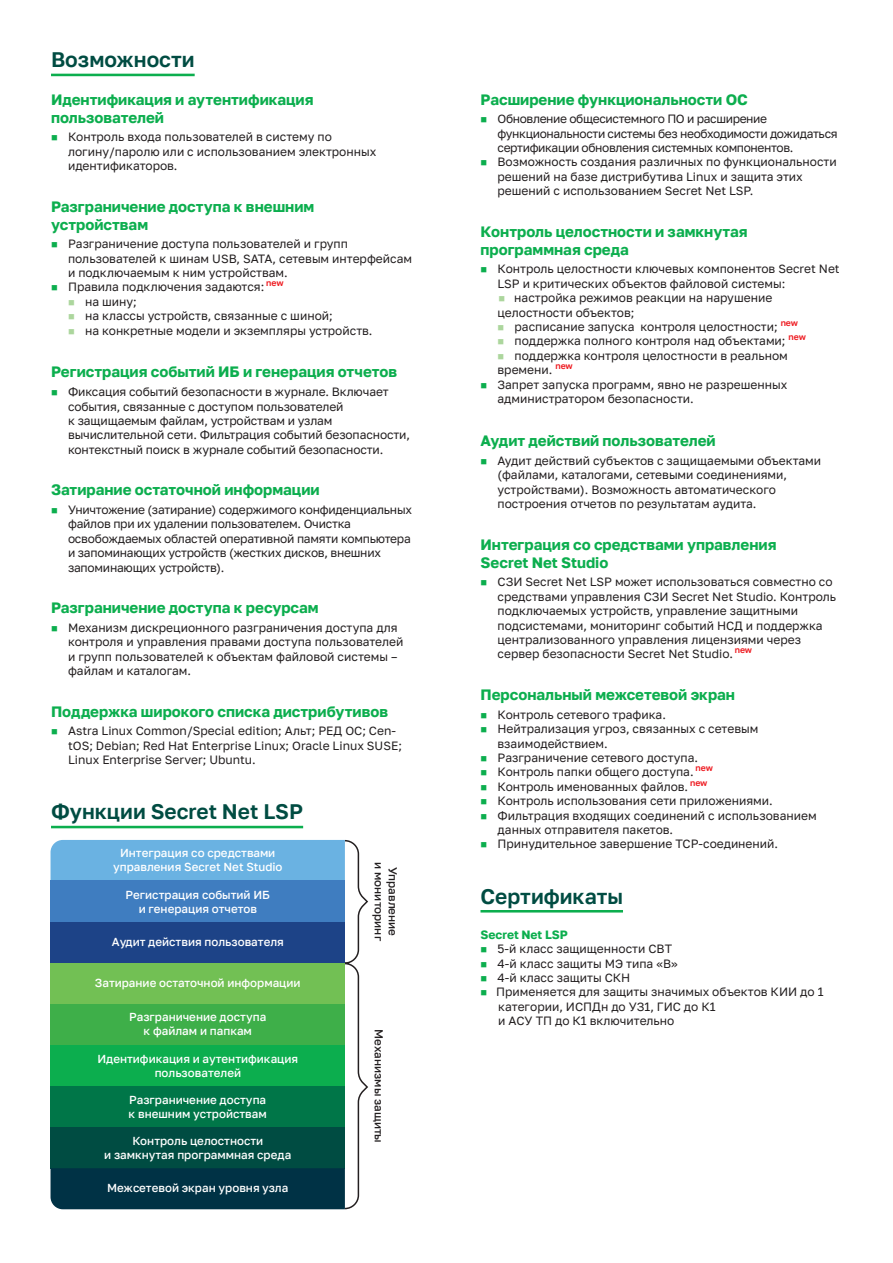
<style>
.page{position:relative;width:893px;height:1263px;background:#fff}
.page>*{position:absolute;margin:0;border:0;box-sizing:border-box;transform-origin:0 0}
._14_Заголовок_NEW{font:600 21px "Golos Text";color:#004c42}
._10_Подзаголовок_NEW{font:700 15px/18px "Golos Text";color:#0cae4e}
._8_Основной_отступ_1{font:12px/14.4px "Golos Text";color:#231f20}
._8_Основной_отступ_2{font:12px "Golos Text";color:#231f20}
._8_Основной_отступ_1-2{font:12px/14.4px "Golos Text";letter-spacing:-.02em;color:#231f20}
._8_Основной_отступ_1-3{font:12px/14.4px "Golos Text";letter-spacing:-.03em;color:#231f20}
._8_Основной_отступ_1-4{font:700 12px "Golos Text";color:#0cae4e}
.t1{font:500 11.55px/14px "Golos Text";color:#fff;text-align:center}
.t2{font:500 11.55px/14px "Golos Text";color:#231f20;text-align:center}
.s1{color:#0cae4e}
.s2{color:#acd69d}
</style>
<div class="page">
<hr style="left:51px;top:74px;width:144px;height:2px;background:#0cae4e">
<hr style="left:480px;top:910px;width:143px;height:2px;background:#0cae4e">
<svg style="left:51px;top:839px;width:317px;height:371px;background:#398878"></svg>
<hr style="left:51px;top:826px;width:252px;height:2px;background:#0cae4e">
<p class="_14_Заголовок_NEW" style="left:51px;top:47px;width:145px">Возможности</p>
<p class="_10_Подзаголовок_NEW" style="left:51px;top:90px;width:264px">Идентификация и аутентификация пользователей</p>
<p class="_8_Основной_отступ_1" style="left:68px;top:129px;width:310px;text-indent:-17px"><span class="s1">■</span> Контроль входа пользователей в систему по логину/паролю или с использованием электронных идентификаторов.</p>
<p class="_10_Подзаголовок_NEW" style="left:51px;top:197px;width:265px">Разграничение доступа к внешним устройствам</p>
<p class="_8_Основной_отступ_1" style="left:68px;top:237px;width:346px;text-indent:-17px"><span class="s1">■</span> Разграничение доступа пользователей и групп пользователей к шинам USB, SATA, сетевым интерфейсам и подключаемым к ним устройствам.</p>
<p class="_8_Основной_отступ_1" style="left:51px;top:280px;width:234px"><span class="s1">■</span> Правила подключения задаются: <sup>new</sup></p>
<p class="_8_Основной_отступ_2" style="left:68px;top:294px;width:70px"><span class="s2">■</span> на шину;</p>
<p class="_8_Основной_отступ_2" style="left:68px;top:309px;width:266px"><span class="s2">■</span> на классы устройств, связанные с шиной;</p>
<p class="_8_Основной_отступ_2" style="left:68px;top:323px;width:306px"><span class="s2">■</span> на конкретные модели и экземпляры устройств.</p>
<p class="_10_Подзаголовок_NEW" style="left:51px;top:363px;width:348px">Регистрация событий ИБ и генерация отчетов</p>
<p class="_8_Основной_отступ_1" style="left:68px;top:384px;width:343px;text-indent:-17px"><span class="s1">■</span> Фиксация событий безопасности в журнале. Включает события, связанные с доступом пользователей<br>к защищаемым файлам, устройствам и узлам вычислительной сети. Фильтрация событий безопасности, контекстный поиск в журнале событий безопасности.</p>
<p class="_10_Подзаголовок_NEW" style="left:51px;top:481px;width:270px">Затирание остаточной информации</p>
<p class="_8_Основной_отступ_1-2" style="left:68px;top:502px;width:345px;text-indent:-17px"><span class="s1">■</span> Уничтожение (затирание) содержимого конфиденциальных файлов при их удалении пользователем. Очистка освобождаемых областей оперативной памяти компьютера и запоминающих устройств (жестких дисков, внешних запоминающих устройств).</p>
<p class="_10_Подзаголовок_NEW" style="left:51px;top:599px;width:269px">Разграничение доступа к ресурсам</p>
<p class="_8_Основной_отступ_1" style="left:68px;top:620px;width:337px;text-indent:-17px"><span class="s1">■</span> Механизм дискреционного разграничения доступа для контроля и управления правами доступа пользователей и групп пользователей к объектам файловой системы – файлам и каталогам.</p>
<p class="_10_Подзаголовок_NEW" style="left:51px;top:702px;width:339px">Поддержка широкого списка дистрибутивов</p>
<p class="_8_Основной_отступ_1" style="left:68px;top:724px;width:335px;text-indent:-17px"><span class="s1">■</span> Astra Linux Common/Special edition; Альт; РЕД ОС; Cen&shy;tOS; Debian; Red Hat Enterprise Linux; Oracle Linux SUSE;<br>Linux Enterprise Server; Ubuntu.</p>
<p class="_14_Заголовок_NEW" style="left:51px;top:799px;width:254px">Функции Secret Net LSP</p>
<p class="t1" style="left:113px;top:846px;width:171px">Интеграция со средствами управления Secret Net Studio</p>
<p class="t1" style="left:126px;top:888px;width:146px">Регистрация событий ИБ и генерация отчетов</p>
<p class="t1" style="left:112px;top:935px;width:173px">Аудит действия пользователя</p>
<p class="t1" style="left:95px;top:976px;width:207px">Затирание остаточной информации</p>
<p class="t1" style="left:129px;top:1010px;width:139px">Разграничение доступа к файлам и папкам</p>
<p class="t1" style="left:97px;top:1051px;width:202px">Идентификация и аутентификация пользователей</p>
<p class="t1" style="left:129px;top:1093px;width:140px;text-align:left">Разграничение доступа к внешним устройствам</p>
<p class="t1" style="left:104px;top:1133px;width:189px">Контроль целостности<br>и замкнутая программная среда</p>
<p class="t1" style="left:107px;top:1181px;width:183px">Межсетевой экран уровня узла</p>
<p class="t2" style="left:400px;top:862px;width:80px;rotate:90deg">Управление и мониторинг</p>
<p class="t2" style="left:386px;top:1029px;width:115px;rotate:90deg">Механизмы защиты</p>
<p class="_10_Подзаголовок_NEW" style="left:480px;top:90px;width:269px">Расширение функциональности ОС</p>
<p class="_8_Основной_отступ_1-3" style="left:497px;top:111px;width:342px;text-indent:-17px"><span class="s1">■</span> Обновление общесистемного ПО и расширение функциональности системы без необходимости дожидаться сертификации обновления системных компонентов.</p>
<p class="_8_Основной_отступ_1" style="left:497px;top:155px;width:341px;text-indent:-17px"><span class="s1">■</span> Возможность создания различных по функциональности решений на базе дистрибутива Linux и защита этих решений с использованием Secret Net LSP.</p>
<p class="_10_Подзаголовок_NEW" style="left:480px;top:222px;width:269px">Контроль целостности и замкнутая программная среда</p>
<p class="_8_Основной_отступ_1" style="left:497px;top:262px;width:344px;text-indent:-17px"><span class="s1">■</span> Контроль целостности ключевых компонентов Secret Net<br>LSP и критических объектов файловой системы:</p>
<p class="_8_Основной_отступ_1" style="left:497px;top:291px;width:276px"><span class="s2">■</span> настройка режимов реакции на нарушение целостности объектов;</p>
<p class="_8_Основной_отступ_2" style="left:497px;top:320px;width:302px"><span class="s2">■</span> расписание запуска контроля целостности; <sup>new</sup></p>
<p class="_8_Основной_отступ_2" style="left:497px;top:334px;width:310px"><span class="s2">■</span> поддержка полного контроля над объектами; <sup>new</sup></p>
<p class="_8_Основной_отступ_2" style="left:497px;top:348px;width:292px"><span class="s2">■</span> поддержка контроля целостности в реальном</p>
<p class="_8_Основной_отступ_2" style="left:497px;top:363px;width:77px">времени. <sup>new</sup></p>
<p class="_8_Основной_отступ_1" style="left:497px;top:377px;width:291px;text-indent:-17px"><span class="s1">■</span> Запрет запуска программ, явно не разрешенных администратором безопасности.</p>
<p class="_10_Подзаголовок_NEW" style="left:480px;top:432px;width:237px">Аудит действий пользователей</p>
<p class="_8_Основной_отступ_1" style="left:497px;top:453px;width:325px;text-indent:-17px"><span class="s1">■</span> Аудит действий субъектов с защищаемыми объектами (файлами, каталогами, сетевыми соединениями, устройствами). Возможность автоматического построения отчетов по результатам аудита.</p>
<p class="_10_Подзаголовок_NEW" style="left:480px;top:535px;width:297px">Интеграция со средствами управления<br>Secret Net Studio</p>
<p class="_8_Основной_отступ_1" style="left:497px;top:575px;width:340px;text-indent:-17px"><span class="s1">■</span> СЗИ Secret Net LSP может использоваться совместно со средствами управления СЗИ Secret Net Studio. Контроль подключаемых устройств, управление защитными подсистемами, мониторинг событий НСД и поддержка централизованного управления лицензиями через сервер безопасности Secret Net Studio. <sup>new</sup></p>
<p class="_10_Подзаголовок_NEW" style="left:480px;top:685px;width:256px">Персональный межсетевой экран</p>
<p class="_8_Основной_отступ_1" style="left:480px;top:707px;width:187px"><span class="s1">■</span> Контроль сетевого трафика.</p>
<p class="_8_Основной_отступ_1" style="left:497px;top:721px;width:262px;text-indent:-17px"><span class="s1">■</span> Нейтрализация угроз, связанных с сетевым взаимодействием.</p>
<p class="_8_Основной_отступ_1" style="left:480px;top:750px;width:219px"><span class="s1">■</span> Разграничение сетевого доступа.</p>
<p class="_8_Основной_отступ_1" style="left:480px;top:765px;width:234px"><span class="s1">■</span> Контроль папки общего доступа. <sup>new</sup></p>
<p class="_8_Основной_отступ_1" style="left:480px;top:779px;width:228px"><span class="s1">■</span> Контроль именованных файлов. <sup>new</sup></p>
<p class="_8_Основной_отступ_1" style="left:480px;top:793px;width:294px"><span class="s1">■</span> Контроль использования сети приложениями.</p>
<p class="_8_Основной_отступ_1" style="left:497px;top:808px;width:321px;text-indent:-17px"><span class="s1">■</span> Фильтрация входящих соединений с использованием данных отправителя пакетов.</p>
<p class="_8_Основной_отступ_1" style="left:480px;top:837px;width:299px"><span class="s1">■</span> Принудительное завершение TCP-cоединений.</p>
<p class="_14_Заголовок_NEW" style="left:480px;top:883px;width:144px">Сертификаты</p>
<p class="_8_Основной_отступ_1-4" style="left:480px;top:927px;width:89px">Secret Net LSP</p>
<p class="_8_Основной_отступ_1" style="left:480px;top:941px;width:193px"><span class="s1">■</span> 5-й класс защищенности СВТ</p>
<p class="_8_Основной_отступ_1" style="left:480px;top:956px;width:199px"><span class="s1">■</span> 4-й класс защиты МЭ типа «В»</p>
<p class="_8_Основной_отступ_1" style="left:480px;top:970px;width:151px"><span class="s1">■</span> 4-й класс защиты СКН</p>
<p class="_8_Основной_отступ_1" style="left:498px;top:984px;width:327px;text-indent:-18px"><span class="s1">■</span> Применяется для защиты значимых объектов КИИ до 1 категории, ИСПДн до УЗ1, ГИС до К1<br>и АСУ ТП до К1 включительно</p>
</div>
